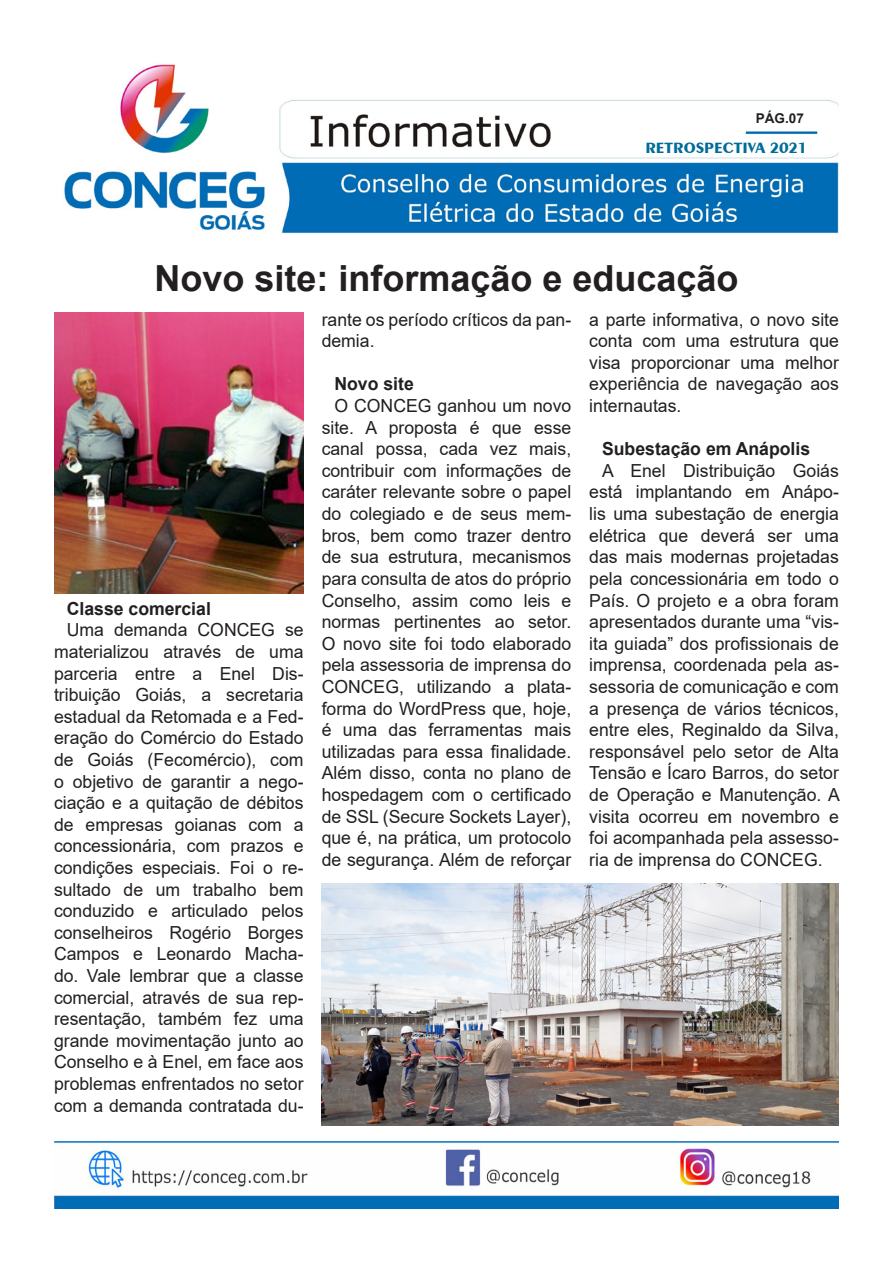
<style>
.page{position:relative;width:893px;height:1263px;background:#fff}
.page>*{position:absolute;margin:0;border:0;box-sizing:border-box;transform-origin:0 0}
.Título{font:700 36px "Arial";color:#231f20}
.Texto{font:18px/21.6px "Arial";color:#231f20;text-align:justify}
.Texto-2{font:700 18px "Arial";color:#231f20}
.Texto-3{font:700 15.6px "Exotic 350 BT";color:#006c98}
.Texto-4{font:700 13.5px "Arial";color:#231f20}
</style>
<div class="page">
<img style="left:64px;top:64px;width:775px;height:170px">
<img style="left:54px;top:1142px;width:785px;height:67px">
<img style="left:322px;top:883px;width:517px;height:243px">
<img style="left:54px;top:313px;width:250px;height:280px">
<p class="Texto-4" style="left:756px;top:109px;width:50px">PÁG.07</p>
<p class="Texto-3" style="left:645px;top:139px;width:164px">RETROSPECTIVA 2021</p>
<p class="Título" style="left:154px;top:253px;width:586px">Novo site: informação e educação</p>
<p class="Texto-2" style="left:67px;top:596px;width:146px">Classe comercial</p>
<p class="Texto" style="left:54px;top:619px;width:251px;text-indent:13px">Uma demanda CONCEG se materializou através de uma parceria entre a Enel Dis&shy;tribuição Goiás, a secretaria estadual da Retomada e a Fed&shy;eração do Comércio do Estado de Goiás (Fecomércio), com o objetivo de garantir a nego&shy;ciação e a quitação de débitos de empresas goianas com a concessionária, com prazos e condições especiais. Foi o re&shy;sultado de um trabalho bem conduzido e articulado pelos conselheiros Rogério Borges Campos e Leonardo Macha&shy;do. Vale lembrar que a classe comercial, através de sua rep&shy;resentação, também fez uma grande movimentação junto ao Conselho e à Enel, em face aos problemas enfrentados no setor com a demanda contratada du-</p>
<p class="Texto" style="left:322px;top:308px;width:251px">rante os período críticos da pan&shy;demia.</p>
<p class="Texto-2" style="left:334px;top:371px;width:81px">Novo site</p>
<p class="Texto" style="left:322px;top:395px;width:251px;text-indent:13px">O CONCEG ganhou um novo site. A proposta é que esse canal possa, cada vez mais, contribuir com informações de caráter relevante sobre o papel do colegiado e de seus mem&shy;bros, bem como trazer dentro de sua estrutura, mecanismos para consulta de atos do próprio Conselho, assim como leis e normas pertinentes ao setor.<br>O novo site foi todo elaborado pela assessoria de imprensa do CONCEG, utilizando a plata&shy;forma do WordPress que, hoje, é uma das ferramentas mais utilizadas para essa finalidade.<br>Além disso, conta no plano de hospedagem com o certificado de SSL (Secure Sockets Layer), que é, na prática, um protocolo de segurança. Além de reforçar</p>
<p class="Texto" style="left:589px;top:308px;width:251px">a parte informativa, o novo site conta com uma estrutura que visa proporcionar uma melhor experiência de navegação aos internautas.</p>
<p class="Texto-2" style="left:602px;top:436px;width:210px">Subestação em Anápolis</p>
<p class="Texto" style="left:589px;top:460px;width:252px;text-indent:13px">A Enel Distribuição Goiás está implantando em Anápo&shy;lis uma subestação de energia elétrica que deverá ser uma das mais modernas projetadas pela concessionária em todo o País. O projeto e a obra foram apresentados durante uma “vis&shy;ita guiada” dos profissionais de imprensa, coordenada pela as&shy;sessoria de comunicação e com a presença de vários técnicos, entre eles, Reginaldo da Silva, responsável pelo setor de Alta Tensão e Ícaro Barros, do setor de Operação e Manutenção. A visita ocorreu em novembro e foi acompanhada pela assesso&shy;ria de imprensa do CONCEG.</p>
</div>
